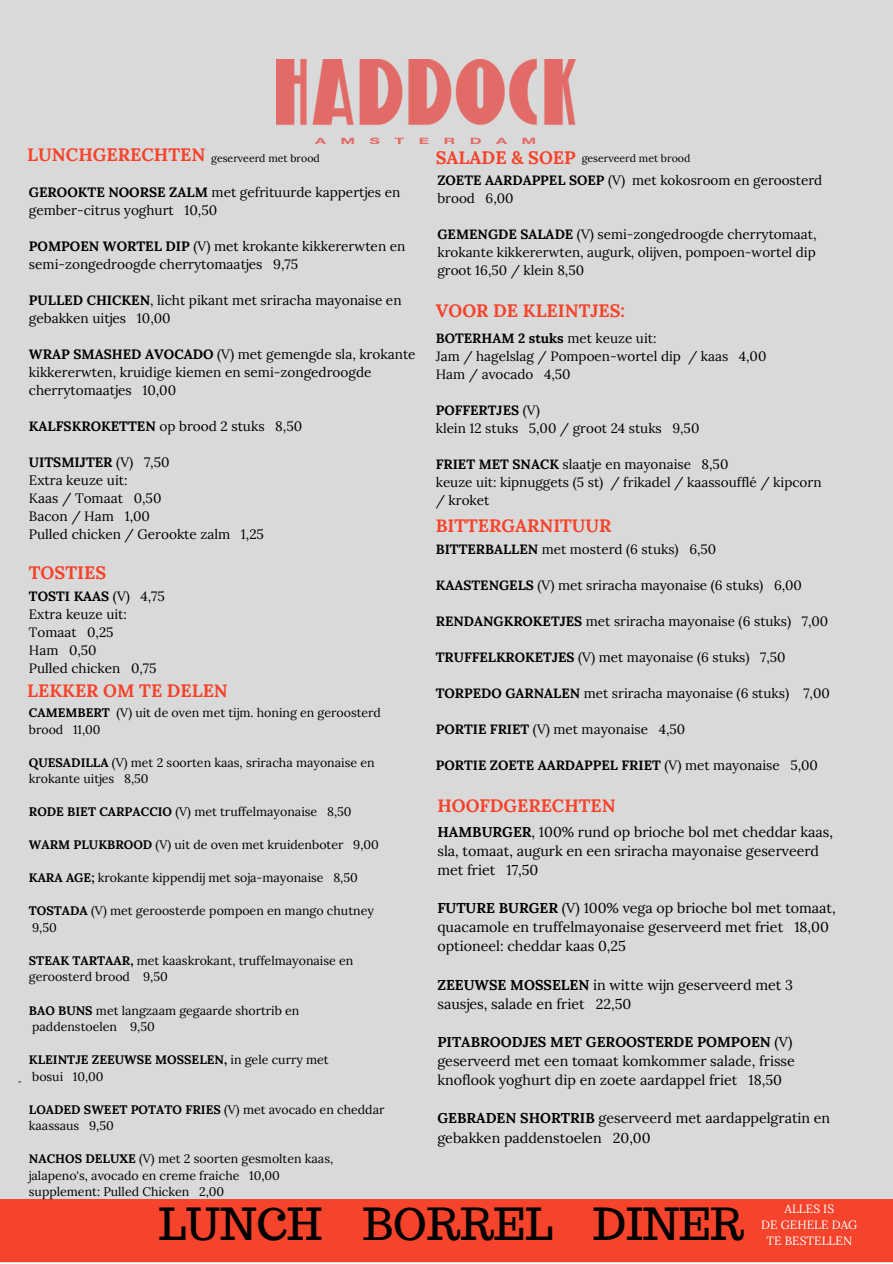
<style>
.page{position:relative;width:893px;height:1264px;background:#fff}
.page>*{position:absolute;margin:0;border:0;box-sizing:border-box;transform-origin:0 0}
.t1{font:43.35px "Trocchi";color:#000}
.t2{font:700 18px "Lora";color:#f6432b}
.t3{font:14.25px/19px "Lora";color:#000}
.t4{font:13.65px/18px "Lora";color:#000}
.t5{font:13.5px/18px "Lora";color:#000}
.t6{font:700 13.5px "Lora";color:#000}
.t7{font:12.45px/16.5px "Lora";color:#000}
.t8{font:700 12.45px/16.5px "Lora";color:#000}
.t9{font:12px/16px "Lora";color:#fff;text-align:center}
.t10{font:10.5px "Lora";color:#000}
.s1{font-weight:700}
.s2{font-weight:400}
</style>
<div class="page">
<div style="left:0;top:0;width:892px;height:1262px;background:#d9d9d9"></div>
<div style="left:0;top:1198px;width:892px;height:63px;background:#f6432b"></div>
<img style="left:276px;top:59px;width:299px;height:85px">
<h2 class="t2" style="left:27px;top:143px;width:180px">LUNCHGERECHTEN</h2>
<p class="t4" style="left:29px;top:183px;width:373px"><span class="s1">GEROOKTE NOORSE ZALM</span> met gefrituurde kappertjes en gember-citrus yoghurt 10,50</p>
<p class="t4" style="left:29px;top:237px;width:378px"><span class="s1">POMPOEN WORTEL DIP</span> (V) met krokante kikkererwten en semi-zongedroogde cherrytomaatjes 9,75</p>
<p class="t4" style="left:29px;top:291px;width:374px"><span class="s1">PULLED CHICKEN</span>, licht pikant met sriracha mayonaise en gebakken uitjes 10,00</p>
<p class="t4" style="left:29px;top:345px;width:388px"><span class="s1">WRAP SMASHED AVOCADO</span> (V) met gemengde sla, krokante kikkererwten, kruidige kiemen en semi-zongedroogde cherrytomaatjes 10,00</p>
<p class="t4" style="left:29px;top:417px;width:275px"><span class="s1">KALFSKROKETTEN</span> op brood 2 stuks 8,50</p>
<p class="t4" style="left:29px;top:453px;width:236px"><span class="s1">UITSMIJTER</span> (V) 7,50<br>Extra keuze uit:<br>Kaas / Tomaat 0,50<br>Bacon / Ham 1,00<br>Pulled chicken / Gerookte zalm 1,25</p>
<p class="t10" style="left:211px;top:151px;width:110px">geserveerd met brood</p>
<h2 class="t2" style="left:29px;top:561px;width:79px">TOSTIES</h2>
<p class="t5" style="left:29px;top:587px;width:137px"><span class="s1">TOSTI KAAS</span> (V) 4,75<br>Extra keuze uit:<br>Tomaat 0,25<br>Ham 0,50<br>Pulled chicken 0,75</p>
<h2 class="t2" style="left:27px;top:679px;width:202px">LEKKER OM TE DELEN</h2>
<p class="t7" style="left:29px;top:704px;width:353px"><span class="s1">CAMEMBERT</span> (V) uit de oven met tijm. honing en geroosterd brood 11,00</p>
<p class="t7" style="left:29px;top:754px;width:347px"><span class="s1">QUESADILLA</span> (V) met 2 soorten kaas, sriracha mayonaise en krokante uitjes 8,50</p>
<p class="t7" style="left:29px;top:803px;width:324px"><span class="s1">RODE BIET CARPACCIO</span> (V) met truffelmayonaise 8,50</p>
<p class="t7" style="left:29px;top:836px;width:351px"><span class="s1">WARM PLUKBROOD</span> (V) uit de oven met kruidenboter 9,00</p>
<p class="t7" style="left:29px;top:869px;width:330px"><span class="s1">KARA AGE;</span> krokante kippendij met soja-mayonaise 8,50</p>
<p class="t7" style="left:29px;top:902px;width:346px"><span class="s1">TOSTADA</span> (V) met geroosterde pompoen en mango chutney<br>9,50</p>
<p class="t7" style="left:29px;top:952px;width:326px"><span class="s1">STEAK TARTAAR,</span> met kaaskrokant, truffelmayonaise en geroosterd brood 9,50</p>
<p class="t7" style="left:29px;top:1001px;width:272px"><span class="s1">BAO BUNS</span> met langzaam gegaarde shortrib en paddenstoelen 9,50</p>
<p class="t8" style="left:29px;top:1051px;width:301px">KLEINTJE ZEEUWSE MOSSELEN, <span class="s2">in gele curry met bosui 10,00</span></p>
<p class="t7" style="left:29px;top:1100px;width:357px"><span class="s1">LOADED SWEET POTATO FRIES</span> (V) met avocado en cheddar kaassaus 9,50</p>
<p class="t7" style="left:29px;top:1150px;width:306px"><span class="s1">NACHOS DELUXE</span> (V) met 2 soorten gesmolten kaas, jalapeno's, avocado en creme fraiche 10,00 supplement: Pulled Chicken 2,00</p>
<h2 class="t2" style="left:435px;top:146px;width:141px">SALADE &amp; SOEP</h2>
<p class="t5" style="left:437px;top:171px;width:386px"><span class="s1">ZOETE AARDAPPEL SOEP</span> (V) met kokosroom en geroosterd brood 6,00</p>
<p class="t5" style="left:437px;top:225px;width:380px;text-align:justify"><span class="s1">GEMENGDE SALADE</span> (V) semi-zongedroogde cherrytomaat, krokante kikkererwten, augurk, olijven, pompoen-wortel dip groot 16,50 / klein 8,50</p>
<p class="t10" style="left:581px;top:151px;width:110px">geserveerd met brood</p>
<h2 class="t2" style="left:435px;top:299px;width:191px">VOOR DE KLEINTJES:</h2>
<p class="t5" style="left:435px;top:329px;width:332px"><span class="s1">BOTERHAM 2 stuks</span> met keuze uit:<br>Jam / hagelslag / Pompoen-wortel dip / kaas 4,00<br>Ham / avocado 4,50</p>
<p class="t5" style="left:435px;top:401px;width:265px"><span class="s1">POFFERTJES</span> (V)<br>klein 12 stuks 5,00 / groot 24 stuks 9,50</p>
<p class="t5" style="left:435px;top:455px;width:387px"><span class="s1">FRIET MET SNACK</span> slaatje en mayonaise 8,50<br>keuze uit: kipnuggets (5 st) / frikadel / kaassoufflé / kipcorn / kroket</p>
<h2 class="t2" style="left:435px;top:513px;width:177px">BITTERGARNITUUR</h2>
<p class="t5" style="left:435px;top:540px;width:282px"><span class="s1">BITTERBALLEN</span> met mosterd (6 stuks) 6,50</p>
<p class="t5" style="left:435px;top:576px;width:368px"><span class="s1">KAASTENGELS</span> (V) met sriracha mayonaise (6 stuks) 6,00</p>
<p class="t5" style="left:435px;top:612px;width:394px"><span class="s1">RENDANGKROKETJES</span> met sriracha mayonaise (6 stuks) 7,00</p>
<p class="t5" style="left:435px;top:648px;width:351px"><span class="s1">TRUFFELKROKETJES</span> (V) met mayonaise (6 stuks) 7,50</p>
<p class="t5" style="left:435px;top:684px;width:395px"><span class="s1">TORPEDO GARNALEN</span> met sriracha mayonaise (6 stuks) 7,00</p>
<p class="t5" style="left:435px;top:720px;width:251px"><span class="s1">PORTIE FRIET</span> (V) met mayonaise 4,50</p>
<p class="t6" style="left:435px;top:756px;width:384px">PORTIE ZOETE AARDAPPEL FRIET <span class="s2">(V) met mayonaise 5,00</span></p>
<h2 class="t2" style="left:437px;top:793px;width:180px">HOOFDGERECHTEN</h2>
<p class="t3" style="left:437px;top:822px;width:397px"><span class="s1">HAMBURGER</span>, 100% rund op brioche bol met cheddar kaas, sla, tomaat, augurk en een sriracha mayonaise geserveerd met friet 17,50</p>
<p class="t3" style="left:437px;top:898px;width:400px"><span class="s1">FUTURE BURGER</span> (V) 100% vega op brioche bol met tomaat, quacamole en truffelmayonaise geserveerd met friet 18,00 optioneel: cheddar kaas 0,25</p>
<p class="t3" style="left:437px;top:974px;width:357px"><span class="s1">ZEEUWSE MOSSELEN</span> in witte wijn geserveerd met 3 sausjes, salade en friet 22,50</p>
<p class="t3" style="left:437px;top:1032px;width:359px"><span class="s1">PITABROODJES MET GEROOSTERDE POMPOEN</span> (V) geserveerd met een tomaat komkommer salade, frisse knoflook yoghurt dip en zoete aardappel friet 18,50</p>
<p class="t3" style="left:437px;top:1108px;width:394px"><span class="s1">GEBRADEN SHORTRIB</span> geserveerd met aardappelgratin en gebakken paddenstoelen 20,00</p>
<h1 class="t1" style="left:159px;top:1195px;width:586px">LUNCH BORREL DINER</h1>
<p class="t9" style="left:761px;top:1200px;width:98px">ALLES IS<br>DE GEHELE DAG<br>TE BESTELLEN</p>
</div>
